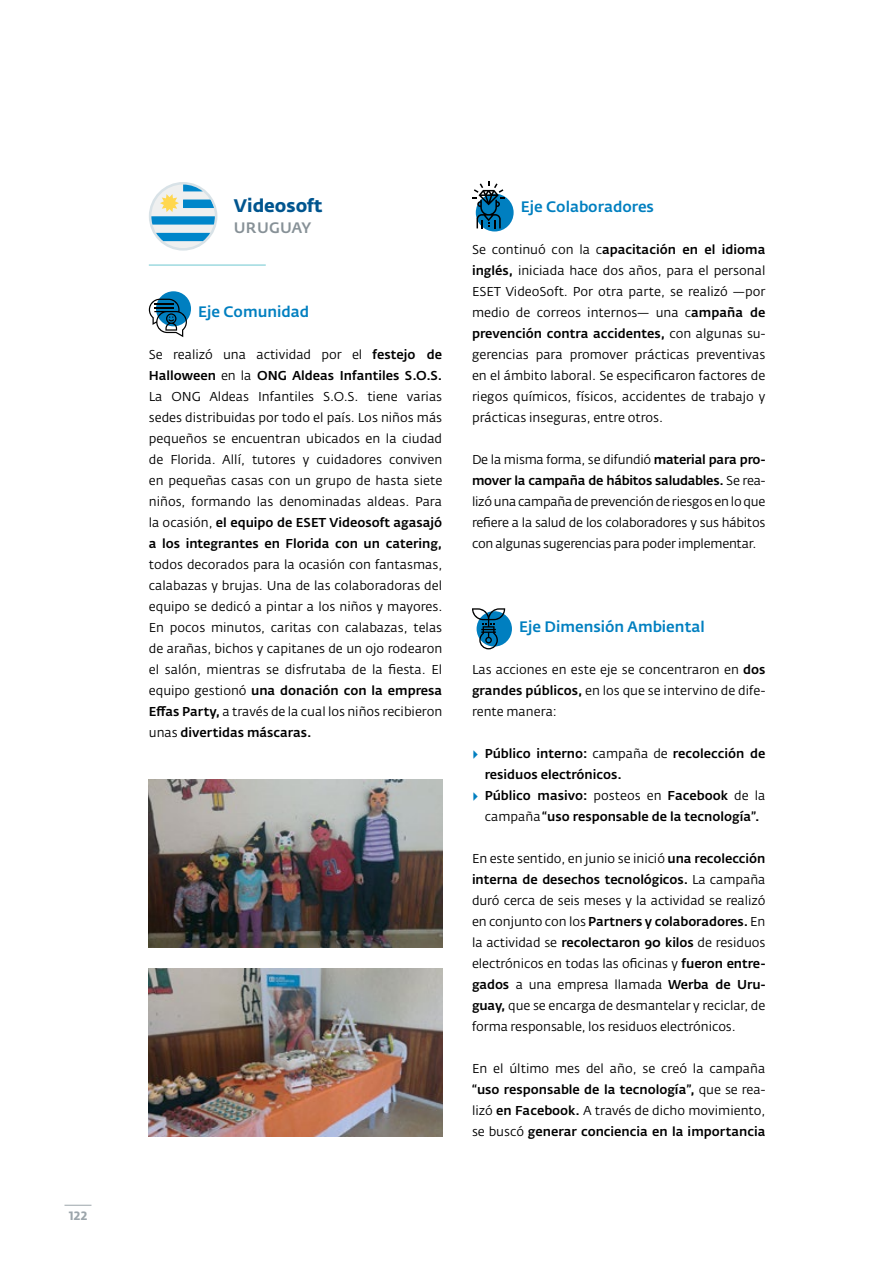
<style>
.page{position:relative;width:893px;height:1263px;background:#fff}
.page>*{position:absolute;margin:0;border:0;box-sizing:border-box;transform-origin:0 0}
.t1{font:700 18px "Fedra Sans Alt Pro";color:#00558f}
.t2{font:500 15px "Fedra Sans Alt Pro";color:#007fc0}
.t3{font:500 15px "Fedra Sans Alt Pro";letter-spacing:.01em;color:#879197}
.t4{font:12.75px/21px "Fedra Sans Alt Pro";color:#000;text-align:justify}
.t5{font:500 12.75px "Fedra Sans Alt Pro";color:#000}
.t6{font:700 12px "Fedra Sans Alt Pro";color:#9ca5ab}
.s1{font-weight:500}
.s2{font-weight:400;color:#007fc0}
.s3{font-weight:400}
</style>
<div class="page">
<svg style="left:64px;top:1205px;width:27px;height:1px"></svg>
<svg style="left:156px;top:291px;width:35px;height:35px"></svg>
<svg style="left:149px;top:299px;width:38px;height:38px"></svg>
<div style="left:476px;top:194px;width:38px;height:37px;background:#007fc0;border-radius:50%"></div>
<svg style="left:472px;top:182px;width:33px;height:46px"></svg>
<div style="left:477px;top:611px;width:35px;height:35px;background:#007fc0;border-radius:50%"></div>
<svg style="left:472px;top:608px;width:33px;height:41px"></svg>
<div style="left:149px;top:182px;width:68px;height:69px;background:#d8e2e7;border-radius:50%"></div>
<svg style="left:151px;top:185px;width:64px;height:63px"></svg>
<svg style="left:156px;top:233px;width:54px;height:8px"></svg>
<svg style="left:151px;top:185px;width:64px;height:40px"></svg>
<hr style="left:149px;top:264px;width:117px;height:2px;background:#9edae0">
<img style="left:149px;top:968px;width:293px;height:168px">
<img style="left:149px;top:779px;width:293px;height:168px">
<p class="t6" style="left:69px;top:1209px;width:20px">122</p>
<h1 class="t1" style="left:234px;top:195px;width:90px">Videosoft</h1>
<p class="t3" style="left:234px;top:219px;width:79px">URUGUAY</p>
<p class="t2" style="left:198px;top:303px;width:113px">Eje Comunidad</p>
<p class="t4" style="left:149px;top:344px;width:295px">Se realizó una actividad por el <span class="s1">festejo de Halloween</span> en la <span class="s1">ONG Aldeas Infantiles S.O.S.<br></span>La ONG Aldeas Infantiles S.O.S. tiene varias sedes distribuidas por todo el país. Los niños más pequeños se encuentran ubicados en la ciudad de Florida. Allí, tutores y cuidadores conviven en pequeñas casas con un grupo de hasta siete niños, formando las denominadas aldeas. Para la ocasión, <span class="s1">el equipo de ESET Videosoft agasajó a los integrantes en Florida con un catering,</span></p>
<p class="t4" style="left:149px;top:554px;width:295px">todos decorados para la ocasión con fantasmas, calabazas y brujas. Una de las colaboradoras del equipo se dedicó a pintar a los niños y mayores.<br>En pocos minutos, caritas con calabazas, telas de arañas, bichos y capitanes de un ojo rodearon el salón, mientras se disfrutaba de la fiesta. El equipo gestionó <span class="s1">una donación con la empresa Effas Party,</span> a través de la cual los niños recibieron unas <span class="s1">divertidas máscaras.</span></p>
<p class="t2" style="left:521px;top:198px;width:135px">Eje Colaboradores</p>
<p class="t4" style="left:472px;top:239px;width:295px">Se continuó con la c<span class="s1">apacitación en el idioma inglés,</span> iniciada hace dos años, para el personal ESET VideoSoft. Por otra parte, se realizó —por medio de correos internos— una c<span class="s1">ampaña de prevención contra accidentes,</span> con algunas su&shy;gerencias para promover prácticas preventivas en el ámbito laboral. Se especificaron factores de riegos químicos, físicos, accidentes de trabajo y prácticas inseguras, entre otros.</p>
<p class="t4" style="left:472px;top:449px;width:295px">De la misma forma, se difundió <span class="s1">material para pro&shy;mover la campaña de hábitos saludables.</span> Se rea&shy;lizó una campaña de prevención de riesgos en lo que refiere a la salud de los colaboradores y sus hábitos con algunas sugerencias para poder implementar.</p>
<p class="t2" style="left:519px;top:618px;width:187px">Eje Dimensión Ambiental</p>
<p class="t4" style="left:472px;top:659px;width:295px">Las acciones en este eje se concentraron en <span class="s1">dos grandes públicos,</span> en los que se intervino de dife&shy;rente manera:</p>
<p class="t5" style="left:472px;top:746px;width:295px"><span class="s2">▸</span> Público interno: <span class="s3">campaña de</span> recolección de</p>
<p class="t5" style="left:485px;top:767px;width:139px">residuos electrónicos.</p>
<p class="t5" style="left:472px;top:788px;width:295px"><span class="s2">▸</span> Público masivo: <span class="s3">posteos en</span> Facebook <span class="s3">de la</span></p>
<p class="t5" style="left:485px;top:809px;width:276px"><span class="s3">campaña</span> “uso responsable de la tecnología”.</p>
<p class="t4" style="left:472px;top:848px;width:295px">En este sentido, en junio se inició <span class="s1">una recolección interna de desechos tecnológicos.</span> La campaña duró cerca de seis meses y la actividad se realizó en conjunto con los <span class="s1">Partners y colaboradores.</span> En la actividad se <span class="s1">recolectaron 90 kilos</span> de residuos electrónicos en todas las oficinas y <span class="s1">fueron entre&shy;gados</span> a una empresa llamada <span class="s1">Werba de Uru&shy;guay,</span> que se encarga de desmantelar y reciclar, de forma responsable, los residuos electrónicos.</p>
<p class="t4" style="left:472px;top:1058px;width:295px">En el último mes del año, se creó la campaña <span class="s1">“uso responsable de la tecnología”,</span> que se rea&shy;lizó <span class="s1">en Facebook.</span> A través de dicho movimiento, se buscó <span class="s1">generar conciencia en la importancia</span></p>
</div>
